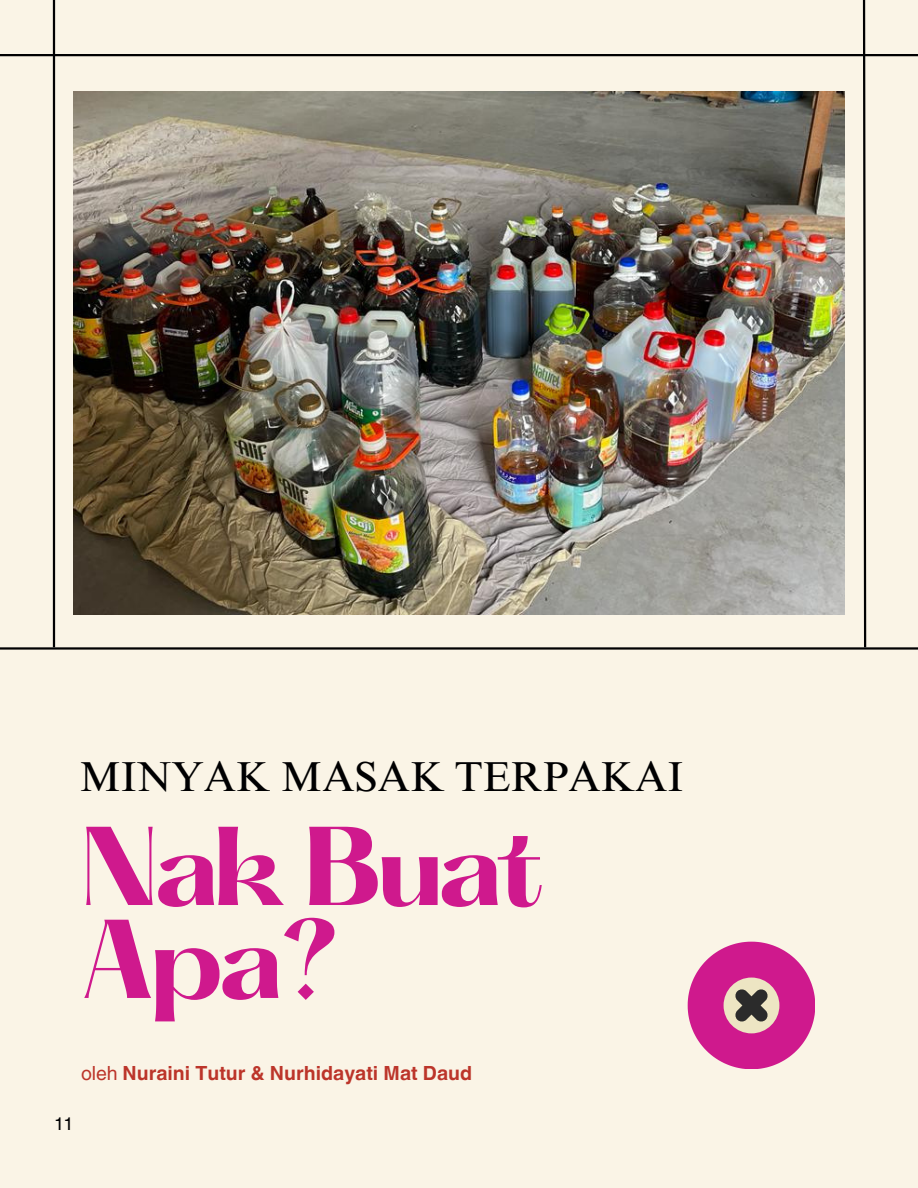
<style>
.page{position:relative;width:918px;height:1188px;background:#faf4e6}
.page>*{position:absolute;margin:0;border:0;box-sizing:border-box;transform-origin:0 0}
.t1{font:700 97.8px "Hatton";letter-spacing:-.065em;color:#cf198d}
.t2{font:41.85px "Times NRMT Pro";color:#000001}
.t3{font:700 19.5px "Helvetica World";color:#bc352a}
.t4{font:18px "Helvetica World";color:#000001}
.s1{font-weight:400}
</style>
<div class="page">
<hr style="left:0;top:647px;width:918px;height:3px;background:#000001">
<hr style="left:0;top:54px;width:918px;height:2px;background:#000001">
<hr style="left:53px;top:0;width:2px;height:647px;background:#000001">
<svg style="left:862px;top:0;width:5px;height:650px"></svg>
<svg style="left:688px;top:942px;width:127px;height:127px"></svg>
<img style="left:74px;top:92px;width:770px;height:523px">
<p class="t2" style="left:79px;top:761px;width:606px">MINYAK MASAK TERPAKAI</p>
<p class="t1" style="left:79px;top:821px;width:467px">Nak Buat</p>
<p class="t1" style="left:79px;top:914px;width:263px">Apa?</p>
<p class="t3" style="left:81px;top:1057px;width:393px"><span class="s1">oleh</span> Nuraini Tutur &amp; Nurhidayati Mat Daud</p>
<p class="t4" style="left:54px;top:1113px;width:21px">11</p>
</div>
